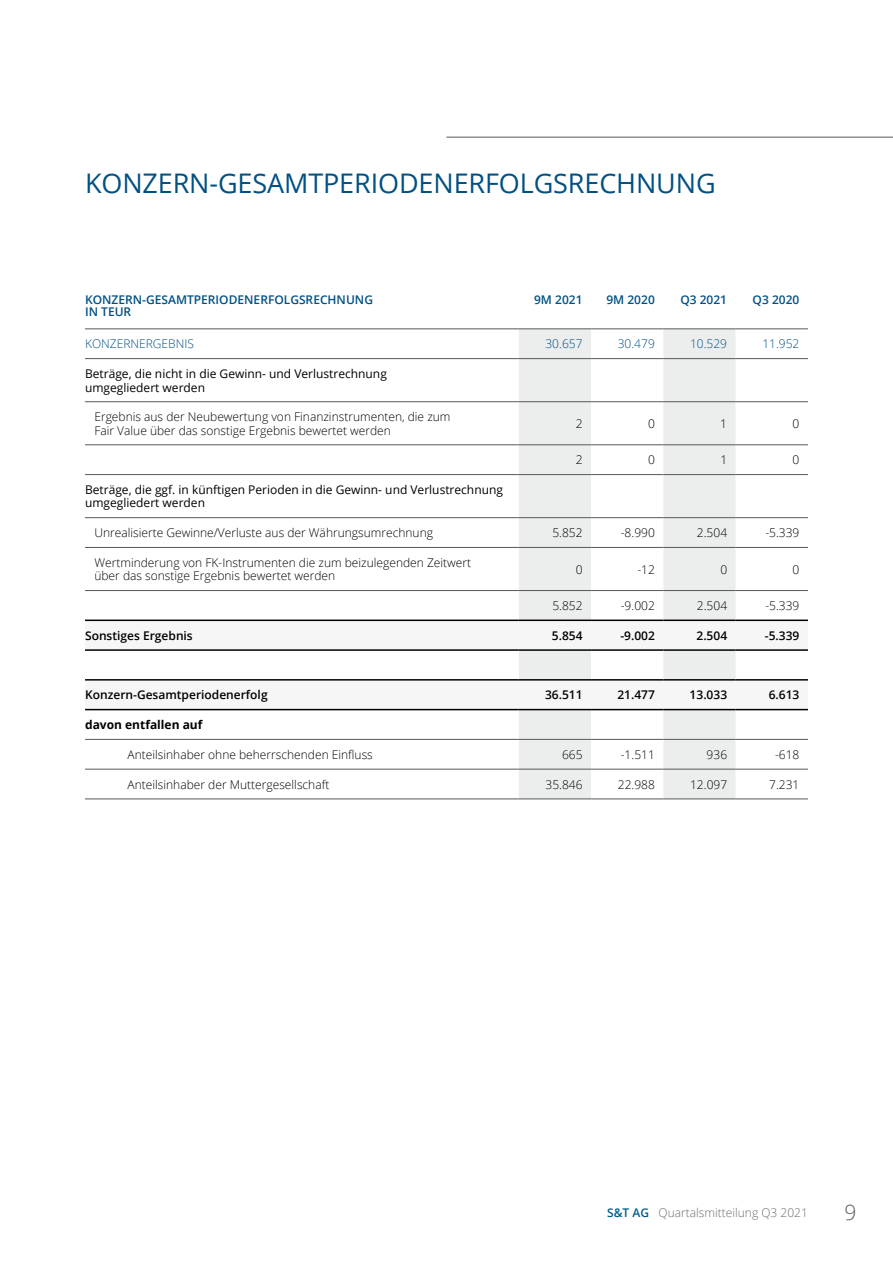
<style>
.page{position:relative;width:893px;height:1263px;background:#fff}
.page>*{position:absolute;margin:0;border:0;box-sizing:border-box;transform-origin:0 0}
.t1{font:27px "Open Sans";letter-spacing:-.005em;color:#005083}
.t2{font:300 21px "Open Sans";color:#58585a}
.t3{font:300 12px/13.5px "Open Sans";color:#000}
.t4{font:12px/13.5px "Open Sans";color:#000}
.t5{font:600 12px "Open Sans";color:#000}
.t6{font:600 12px/12px "Open Sans";color:#005083}
.t7{font:300 12px "Open Sans";color:#005083}
.t8{font:300 12px "Open Sans";color:#6b6c6e}
.t9{font:700 12px "Open Sans";color:#000}
.s1{font-weight:600;color:#005c8d}
</style>
<div class="page">
<hr style="left:446px;top:137px;width:447px;height:1px;background:#58585a">
<svg style="left:519px;top:329px;width:217px;height:470px;fill:#eceded"></svg>
<svg style="left:85px;top:621px;width:723px;height:88px;fill:#f6f6f6"></svg>
<hr style="left:85px;top:328px;width:434px;height:1px;background:#58585a">
<hr style="left:519px;top:328px;width:72px;height:1px;background:#58585a">
<hr style="left:591px;top:328px;width:72px;height:1px;background:#58585a">
<hr style="left:663px;top:328px;width:73px;height:1px;background:#58585a">
<hr style="left:736px;top:328px;width:72px;height:1px;background:#58585a">
<hr style="left:85px;top:358px;width:434px;height:1px;background:#58585a">
<hr style="left:519px;top:358px;width:72px;height:1px;background:#58585a">
<hr style="left:591px;top:358px;width:72px;height:1px;background:#58585a">
<hr style="left:663px;top:358px;width:73px;height:1px;background:#58585a">
<hr style="left:736px;top:358px;width:72px;height:1px;background:#58585a">
<hr style="left:85px;top:401px;width:434px;height:1px;background:#58585a">
<hr style="left:519px;top:401px;width:72px;height:1px;background:#58585a">
<hr style="left:591px;top:401px;width:72px;height:1px;background:#58585a">
<hr style="left:663px;top:401px;width:73px;height:1px;background:#58585a">
<hr style="left:736px;top:401px;width:72px;height:1px;background:#58585a">
<hr style="left:85px;top:445px;width:434px;height:1px;background:#58585a">
<hr style="left:519px;top:445px;width:72px;height:1px;background:#58585a">
<hr style="left:591px;top:445px;width:72px;height:1px;background:#58585a">
<hr style="left:663px;top:445px;width:73px;height:1px;background:#58585a">
<hr style="left:736px;top:445px;width:72px;height:1px;background:#58585a">
<hr style="left:85px;top:474px;width:434px;height:1px;background:#58585a">
<hr style="left:519px;top:474px;width:72px;height:1px;background:#58585a">
<hr style="left:591px;top:474px;width:72px;height:1px;background:#58585a">
<hr style="left:663px;top:474px;width:73px;height:1px;background:#58585a">
<hr style="left:736px;top:474px;width:72px;height:1px;background:#58585a">
<hr style="left:85px;top:517px;width:434px;height:1px;background:#58585a">
<hr style="left:519px;top:517px;width:72px;height:1px;background:#58585a">
<hr style="left:591px;top:517px;width:72px;height:1px;background:#58585a">
<hr style="left:663px;top:517px;width:73px;height:1px;background:#58585a">
<hr style="left:736px;top:517px;width:72px;height:1px;background:#58585a">
<hr style="left:85px;top:547px;width:434px;height:1px;background:#58585a">
<hr style="left:519px;top:547px;width:72px;height:1px;background:#58585a">
<hr style="left:591px;top:547px;width:72px;height:1px;background:#58585a">
<hr style="left:663px;top:547px;width:73px;height:1px;background:#58585a">
<hr style="left:736px;top:547px;width:72px;height:1px;background:#58585a">
<hr style="left:85px;top:590px;width:434px;height:1px;background:#58585a">
<hr style="left:519px;top:590px;width:72px;height:1px;background:#58585a">
<hr style="left:591px;top:590px;width:72px;height:1px;background:#58585a">
<hr style="left:663px;top:590px;width:73px;height:1px;background:#58585a">
<hr style="left:736px;top:590px;width:72px;height:1px;background:#58585a">
<hr style="left:85px;top:739px;width:434px;height:1px;background:#58585a">
<hr style="left:519px;top:739px;width:72px;height:1px;background:#58585a">
<hr style="left:591px;top:739px;width:72px;height:1px;background:#58585a">
<hr style="left:663px;top:739px;width:73px;height:1px;background:#58585a">
<hr style="left:736px;top:739px;width:72px;height:1px;background:#58585a">
<hr style="left:85px;top:769px;width:434px;height:1px;background:#58585a">
<hr style="left:519px;top:769px;width:72px;height:1px;background:#58585a">
<hr style="left:591px;top:769px;width:72px;height:1px;background:#58585a">
<hr style="left:663px;top:769px;width:73px;height:1px;background:#58585a">
<hr style="left:736px;top:769px;width:72px;height:1px;background:#58585a">
<hr style="left:85px;top:799px;width:434px;height:1px;background:#58585a">
<hr style="left:519px;top:799px;width:72px;height:1px;background:#58585a">
<hr style="left:591px;top:799px;width:72px;height:1px;background:#58585a">
<hr style="left:663px;top:799px;width:73px;height:1px;background:#58585a">
<hr style="left:736px;top:799px;width:72px;height:1px;background:#58585a">
<hr style="left:85px;top:619px;width:434px;height:2px;background:#000">
<hr style="left:519px;top:619px;width:72px;height:2px;background:#000">
<hr style="left:591px;top:619px;width:72px;height:2px;background:#000">
<hr style="left:663px;top:619px;width:73px;height:2px;background:#000">
<hr style="left:736px;top:619px;width:72px;height:2px;background:#000">
<hr style="left:85px;top:649px;width:434px;height:2px;background:#000">
<hr style="left:519px;top:649px;width:72px;height:2px;background:#000">
<hr style="left:591px;top:649px;width:72px;height:2px;background:#000">
<hr style="left:663px;top:649px;width:73px;height:2px;background:#000">
<hr style="left:736px;top:649px;width:72px;height:2px;background:#000">
<hr style="left:85px;top:679px;width:434px;height:2px;background:#000">
<hr style="left:519px;top:679px;width:72px;height:2px;background:#000">
<hr style="left:591px;top:679px;width:72px;height:2px;background:#000">
<hr style="left:663px;top:679px;width:73px;height:2px;background:#000">
<hr style="left:736px;top:679px;width:72px;height:2px;background:#000">
<hr style="left:85px;top:709px;width:434px;height:1px;background:#000">
<hr style="left:519px;top:709px;width:72px;height:1px;background:#000">
<hr style="left:591px;top:709px;width:72px;height:1px;background:#000">
<hr style="left:663px;top:709px;width:73px;height:1px;background:#000">
<hr style="left:736px;top:709px;width:72px;height:1px;background:#000">
<h1 class="t1" style="left:85px;top:165px;width:632px">KONZERN-GESAMTPERIODENERFOLGSRECHNUNG</h1>
<p class="t6" style="left:85px;top:293px;width:289px">KONZERN-GESAMTPERIODENERFOLGSRECHNUNG<br>IN TEUR</p>
<p class="t6" style="left:534px;top:293px;width:50px">9M 2021</p>
<p class="t6" style="left:606px;top:293px;width:50px">9M 2020</p>
<p class="t6" style="left:680px;top:293px;width:48px">Q3 2021</p>
<p class="t6" style="left:753px;top:293px;width:48px">Q3 2020</p>
<p class="t7" style="left:85px;top:336px;width:110px">KONZERNERGEBNIS</p>
<p class="t7" style="left:545px;top:336px;width:39px">30.657</p>
<p class="t7" style="left:618px;top:336px;width:39px">30.479</p>
<p class="t7" style="left:690px;top:336px;width:39px">10.529</p>
<p class="t7" style="left:762px;top:336px;width:39px">11.952</p>
<p class="t4" style="left:85px;top:367px;width:303px">Beträge, die nicht in die Gewinn- und Verlustrechnung umgegliedert werden</p>
<p class="t3" style="left:94px;top:410px;width:358px">Ergebnis aus der Neubewertung von Finanzinstrumenten, die zum<br>Fair Value über das sonstige Ergebnis bewertet werden</p>
<p class="t3" style="left:576px;top:416px;width:8px">2</p>
<p class="t3" style="left:648px;top:416px;width:8px">0</p>
<p class="t3" style="left:720px;top:416px;width:8px">1</p>
<p class="t3" style="left:793px;top:416px;width:8px">0</p>
<p class="t3" style="left:576px;top:453px;width:8px">2</p>
<p class="t3" style="left:648px;top:453px;width:8px">0</p>
<p class="t3" style="left:720px;top:453px;width:8px">1</p>
<p class="t3" style="left:793px;top:453px;width:8px">0</p>
<p class="t4" style="left:85px;top:483px;width:419px">Beträge, die ggf. in künftigen Perioden in die Gewinn- und Verlustrechnung umgegliedert werden</p>
<p class="t3" style="left:94px;top:526px;width:340px">Unrealisierte Gewinne/Verluste aus der Währungsumrechnung</p>
<p class="t3" style="left:552px;top:526px;width:32px">5.852</p>
<p class="t3" style="left:621px;top:526px;width:36px">-8.990</p>
<p class="t3" style="left:697px;top:526px;width:32px">2.504</p>
<p class="t3" style="left:765px;top:526px;width:36px">-5.339</p>
<p class="t3" style="left:94px;top:555px;width:378px">Wertminderung von FK-Instrumenten die zum beizulegenden Zeitwert über das sonstige Ergebnis bewertet werden</p>
<p class="t3" style="left:576px;top:562px;width:8px">0</p>
<p class="t3" style="left:637px;top:562px;width:19px">-12</p>
<p class="t3" style="left:720px;top:562px;width:8px">0</p>
<p class="t3" style="left:793px;top:562px;width:8px">0</p>
<p class="t3" style="left:552px;top:599px;width:32px">5.852</p>
<p class="t3" style="left:621px;top:599px;width:36px">-9.002</p>
<p class="t3" style="left:697px;top:599px;width:32px">2.504</p>
<p class="t3" style="left:765px;top:599px;width:36px">-5.339</p>
<p class="t5" style="left:85px;top:627px;width:109px">Sonstiges Ergebnis</p>
<p class="t5" style="left:552px;top:627px;width:32px">5.854</p>
<p class="t5" style="left:620px;top:627px;width:36px">-9.002</p>
<p class="t5" style="left:696px;top:627px;width:32px">2.504</p>
<p class="t5" style="left:765px;top:627px;width:36px">-5.339</p>
<p class="t5" style="left:85px;top:687px;width:184px">Konzern-Gesamtperiodenerfolg</p>
<p class="t5" style="left:545px;top:687px;width:39px">36.511</p>
<p class="t5" style="left:617px;top:687px;width:39px">21.477</p>
<p class="t5" style="left:690px;top:687px;width:39px">13.033</p>
<p class="t5" style="left:769px;top:687px;width:32px">6.613</p>
<p class="t9" style="left:85px;top:716px;width:119px">davon entfallen auf</p>
<p class="t3" style="left:128px;top:747px;width:247px">Anteilsinhaber ohne beherrschenden Einfluss</p>
<p class="t3" style="left:562px;top:747px;width:22px">665</p>
<p class="t3" style="left:621px;top:747px;width:36px">-1.511</p>
<p class="t3" style="left:707px;top:747px;width:22px">936</p>
<p class="t3" style="left:775px;top:747px;width:26px">-618</p>
<p class="t3" style="left:128px;top:777px;width:203px">Anteilsinhaber der Muttergesellschaft</p>
<p class="t3" style="left:545px;top:777px;width:39px">35.846</p>
<p class="t3" style="left:618px;top:777px;width:39px">22.988</p>
<p class="t3" style="left:690px;top:777px;width:39px">12.097</p>
<p class="t3" style="left:769px;top:777px;width:32px">7.231</p>
<p class="t8" style="left:607px;top:1204px;width:202px"><span class="s1">S&amp;T AG</span> Quartalsmitteilung Q3 2021</p>
<h2 class="t2" style="left:844px;top:1197px;width:13px">9</h2>
</div>
